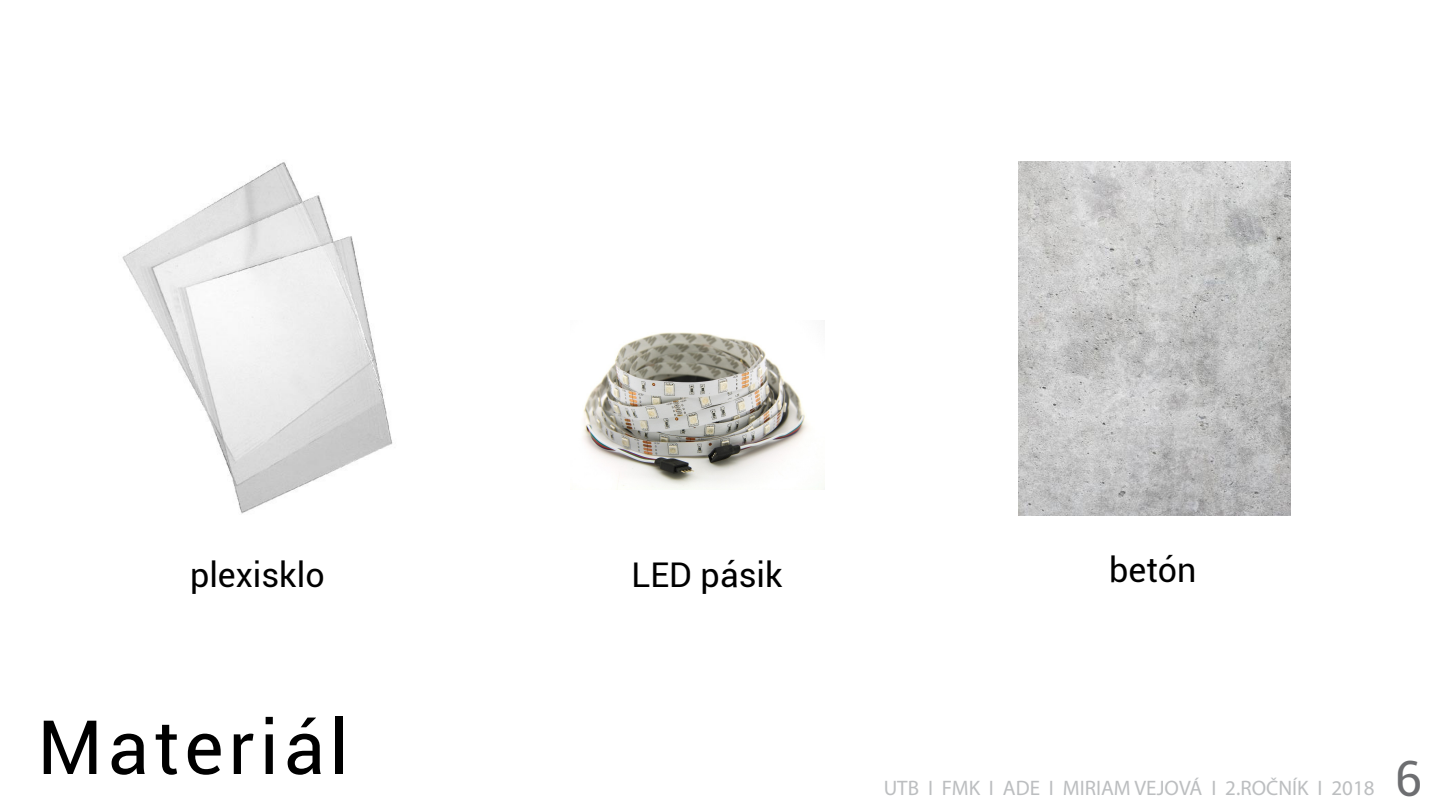
<style>
.page{position:relative;width:1440px;height:810px;background:#fff}
.page>*{position:absolute;margin:0;border:0;box-sizing:border-box;transform-origin:0 0}
.t1{font:75px "Roboto";letter-spacing:.065em;color:#000}
.t2{font:48.75px "Roboto";color:#6d6e71}
.t3{font:34.05px "Roboto";color:#000}
.t4{font:21px "Myriad Pro";color:#bcbec0}
</style>
<div class="page">
<img style="left:122px;top:162px;width:271px;height:352px">
<img style="left:583px;top:332px;width:225px;height:158px">
<img style="left:1018px;top:162px;width:272px;height:354px">
<h3 class="t3" style="left:190px;top:551px;width:136px">plexisklo</h3>
<h3 class="t3" style="left:632px;top:551px;width:152px">LED pásik</h3>
<h3 class="t3" style="left:1109px;top:546px;width:89px">betón</h3>
<h1 class="t1" style="left:38px;top:695px;width:313px">Materiál</h1>
<p class="t4" style="left:884px;top:775px;width:492px">UTB I FMK I ADE I MIRIAM VEJOVÁ I 2.ROČNÍK I 2018</p>
<h2 class="t2" style="left:1395px;top:745px;width:29px">6</h2>
</div>
